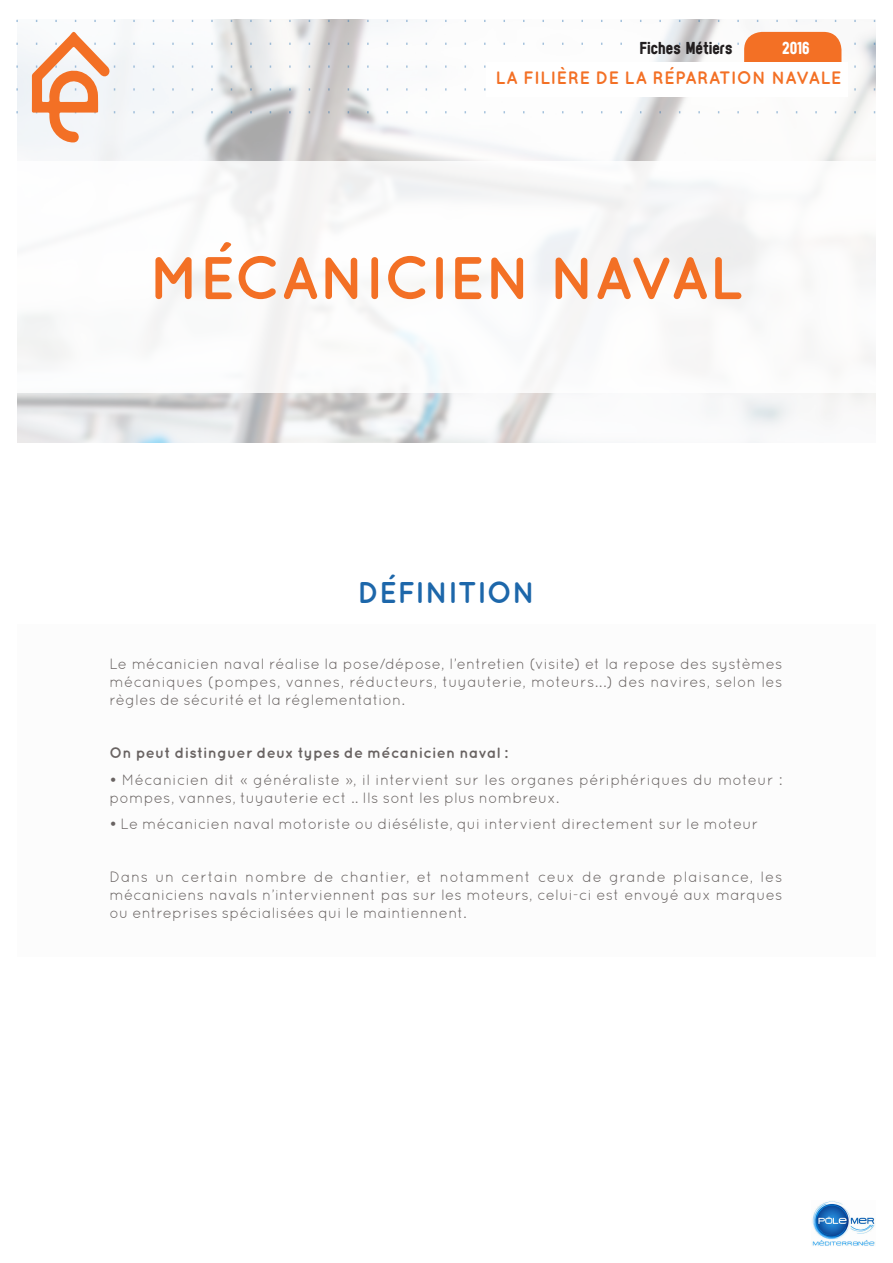
<style>
.page{position:relative;width:893px;height:1263px;background:#fff}
.page>*{position:absolute;margin:0;border:0;box-sizing:border-box;transform-origin:0 0}
.t1{font:700 60px "Quicksand";letter-spacing:-.01em;color:#f37025}
.t2{font:700 30px "Quicksand";color:#1d67aa}
.t3{font:700 18px "Quicksand";letter-spacing:.02em;color:#f37025}
.t4{font:18px "Sugo";color:#231f20}
.t5{font:18px "Sugo";color:#fff}
.t6{font:15px/18px "Quicksand";letter-spacing:.015em;color:#696362;text-align:justify}
.t7{font:700 15px "Quicksand";letter-spacing:.015em;color:#696362}
.s1{font-weight:700}
</style>
<div class="page">
<svg style="left:16px;top:20px;width:860px;height:2px"></svg>
<svg style="left:16px;top:32px;width:860px;height:111px"></svg>
<img style="left:812px;top:1201px;width:63px;height:45px">
<p class="t4" style="left:640px;top:37px;width:94px">Fiches Métiers</p>
<p class="t5" style="left:782px;top:37px;width:29px">2016</p>
<p class="t3" style="left:495px;top:67px;width:348px">LA FILIÈRE DE LA RÉPARATION NAVALE</p>
<p class="t1" style="left:149px;top:242px;width:595px">MÉCANICIEN NAVAL</p>
<p class="t2" style="left:358px;top:574px;width:179px">DÉFINITION</p>
<p class="t6" style="left:109px;top:655px;width:674px">Le mécanicien naval réalise la pose/dépose, l’entretien (visite) et la repose des systèmes mécaniques (pompes, vannes, réducteurs, tuyauterie, moteurs...) des navires, selon les règles de sécurité et la réglementation.</p>
<p class="t7" style="left:109px;top:744px;width:400px">On peut distinguer deux types de mécanicien naval :</p>
<p class="t6" style="left:109px;top:770px;width:674px"><span class="s1">•</span> Mécanicien dit « généraliste », il intervient sur les organes périphériques du moteur : pompes, vannes, tuyauterie ect .. Ils sont les plus nombreux.</p>
<p class="t6" style="left:109px;top:815px;width:650px"><span class="s1">•</span> Le mécanicien naval motoriste ou diéséliste, qui intervient directement sur le moteur</p>
<p class="t6" style="left:109px;top:868px;width:674px">Dans un certain nombre de chantier, et notamment ceux de grande plaisance, les mécaniciens navals n’interviennent pas sur les moteurs, celui-ci est envoyé aux marques ou entreprises spécialisées qui le maintiennent.</p>
</div>
